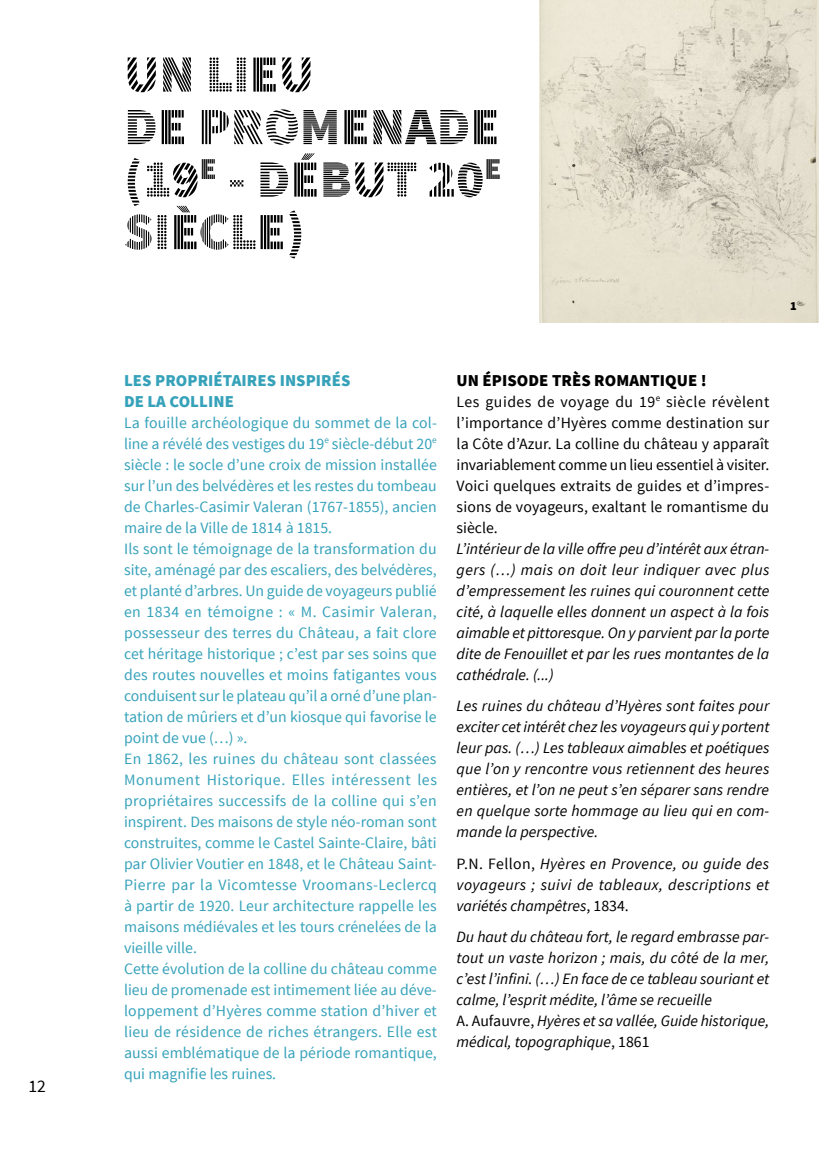
<style>
.page{position:relative;width:819px;height:1156px;background:#fff}
.page>*{position:absolute;margin:0;border:0;box-sizing:border-box;transform-origin:0 0}
.t1{font:900 52.5px/52.5px "Source Sans Pro DISPLAYV2";color:#000}
.t2{font:17.5px "Source Sans Pro";color:#000}
.t3{font:900 16.62px/21px "Source Sans Pro";letter-spacing:.005em;color:#36a2ba}
.t4{font:900 16.62px "Source Sans Pro";letter-spacing:.005em;color:#000}
.t5{font:15.75px/21px "Source Sans Pro";letter-spacing:.005em;color:#36a2ba}
.t6{font:italic 15.75px/21px "Source Sans Pro";color:#000;text-align:justify}
.t7{font:15.75px/21px "Source Sans Pro";letter-spacing:.01em;color:#000;text-align:justify}
.t8{font:900 12.25px "Source Sans Pro";color:#000}
.s1{font-style:normal}
</style>
<div class="page">
<img style="left:539px;top:0;width:280px;height:323px">
<p class="t2" style="left:28px;top:1075px;width:19px">12</p>
<h1 class="t1" style="left:124px;top:50px;width:379px">UN LIEU<br>DE PROMENADE (19<sup>E</sup> - DÉBUT 20<sup>E<br></sup>SIÈCLE)</h1>
<p class="t8" style="left:790px;top:297px;width:8px">1</p>
<p class="t3" style="left:124px;top:369px;width:228px">LES PROPRIÉTAIRES INSPIRÉS<br>DE LA COLLINE</p>
<p class="t5" style="left:124px;top:412px;width:314px">La fouille archéologique du sommet de la col&shy;line a révélé des vestiges du 19<sup>e</sup> siècle-début 20<sup>e </sup>siècle : le socle d’une croix de mission installée sur l’un des belvédères et les restes du tombeau de Charles-Casimir Valeran (1767-1855), ancien maire de la Ville de 1814 à 1815.<br>Ils sont le témoignage de la transformation du site, aménagé par des escaliers, des belvédères, et planté d’arbres. Un guide de voyageurs publié en 1834 en témoigne : « M. Casimir Valeran, possesseur des terres du Château, a fait clore cet héritage historique ; c’est par ses soins que des routes nouvelles et moins fatigantes vous conduisent sur le plateau qu’il a orné d’une plan&shy;tation de mûriers et d’un kiosque qui favorise le point de vue (…) ».<br>En 1862, les ruines du château sont classées Monument Historique. Elles intéressent les propriétaires successifs de la colline qui s’en inspirent. Des maisons de style néo-roman sont construites, comme le Castel Sainte-Claire, bâti par Olivier Voutier en 1848, et le Château Saint-Pierre par la Vicomtesse Vroomans-Leclercq à partir de 1920. Leur architecture rappelle les maisons médiévales et les tours crénelées de la vieille ville.<br>Cette évolution de la colline du château comme lieu de promenade est intimement liée au déve&shy;loppement d’Hyères comme station d’hiver et lieu de résidence de riches étrangers. Elle est aussi emblématique de la période romantique, qui magnifie les ruines.</p>
<p class="t4" style="left:456px;top:369px;width:252px">UN ÉPISODE TRÈS ROMANTIQUE !</p>
<p class="t7" style="left:456px;top:391px;width:314px">Les guides de voyage du 19<sup>e</sup> siècle révèlent l’importance d’Hyères comme destination sur la Côte d’Azur. La colline du château y apparaît invariablement comme un lieu essentiel à visiter.<br>Voici quelques extraits de guides et d’impres&shy;sions de voyageurs, exaltant le romantisme du siècle.</p>
<p class="t6" style="left:456px;top:538px;width:314px">L’intérieur de la ville offre peu d’intérêt aux étran&shy;gers (…) mais on doit leur indiquer avec plus d’empressement les ruines qui couronnent cette cité, à laquelle elles donnent un aspect à la fois aimable et pittoresque. On y parvient par la porte dite de Fenouillet et par les rues montantes de la cathédrale. (...)</p>
<p class="t6" style="left:456px;top:695px;width:314px">Les ruines du château d’Hyères sont faites pour exciter cet intérêt chez les voyageurs qui y portent leur pas. (…) Les tableaux aimables et poétiques que l’on y rencontre vous retiennent des heures entières, et l’on ne peut s’en séparer sans rendre en quelque sorte hommage au lieu qui en com&shy;mande la perspective.</p>
<p class="t6" style="left:456px;top:853px;width:314px"><span class="s1">P.N. Fellon,</span> Hyères en Provence, ou guide des voyageurs ; suivi de tableaux, descriptions et variétés champêtres<span class="s1">, 1834.</span></p>
<p class="t6" style="left:456px;top:926px;width:314px;text-align:left">Du haut du château fort, le regard embrasse par&shy;tout un vaste horizon ; mais, du côté de la mer, c’est l’infini. (…) En face de ce tableau souriant et calme, l’esprit médite, l’âme se recueille<br><span class="s1">A. Aufauvre,</span> Hyères et sa vallée, Guide historique, médical, topographique<span class="s1">, 1861</span></p>
</div>
